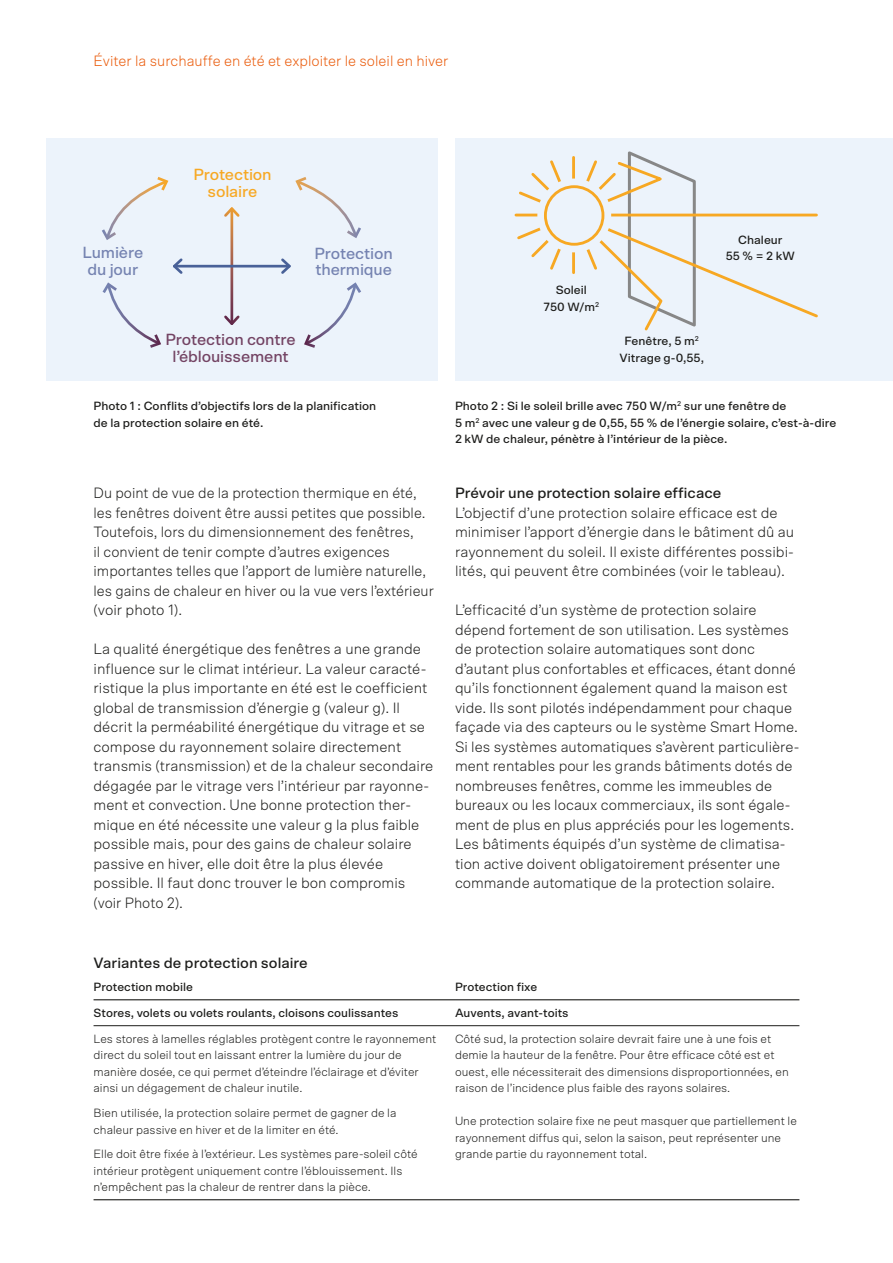
<style>
.page{position:relative;width:893px;height:1263px;background:#fff}
.page>*{position:absolute;margin:0;border:0;box-sizing:border-box;transform-origin:0 0}
.t1{font:500 16.2px/16.2px "Scto Grotesk A";letter-spacing:-.01em;color:#7583b1;text-align:center}
.t2{font:500 16.2px/16.2px "Scto Grotesk A";letter-spacing:-.01em;color:#734363;text-align:center}
.t3{font:500 16.2px/16.2px "Scto Grotesk A";letter-spacing:-.01em;color:#f7a823;text-align:center}
.t4{font:300 15px/19.5px "Scto Grotesk A";color:#1d1d1b}
.t5{font:500 15px "Scto Grotesk A";color:#1d1d1b}
.t6{font:300 15px "Scto Grotesk A";color:#ea5b0b}
.t7{font:300 12px/16.5px "Scto Grotesk A";color:#1d1d1b}
.t8{font:500 12px/16.5px "Scto Grotesk A";color:#1d1d1b;text-align:center}
</style>
<div class="page">
<hr style="left:94px;top:1199px;width:344px;height:1px;background:#1d1d1b">
<svg style="left:438px;top:1199px;width:17px;height:1px"></svg>
<hr style="left:455px;top:1199px;width:344px;height:1px;background:#1d1d1b">
<hr style="left:94px;top:1025px;width:344px;height:1px;background:#1d1d1b">
<svg style="left:438px;top:1025px;width:17px;height:1px"></svg>
<hr style="left:455px;top:1025px;width:344px;height:1px;background:#1d1d1b">
<hr style="left:94px;top:999px;width:344px;height:1px;background:#1d1d1b">
<svg style="left:438px;top:999px;width:17px;height:1px"></svg>
<hr style="left:455px;top:999px;width:344px;height:1px;background:#1d1d1b">
<div style="left:47px;top:139px;width:391px;height:242px;background:#ecf3fb"></div>
<hr style="left:230px;top:209px;width:3px;height:115px;background:#fff">
<svg style="left:224px;top:207px;width:16px;height:12px"></svg>
<svg style="left:224px;top:313px;width:16px;height:12px"></svg>
<hr style="left:174px;top:265px;width:115px;height:2px;background:#496198">
<svg style="left:173px;top:258px;width:12px;height:16px"></svg>
<svg style="left:279px;top:258px;width:12px;height:16px"></svg>
<svg style="left:102px;top:177px;width:67px;height:63px"></svg>
<svg style="left:102px;top:282px;width:59px;height:66px"></svg>
<svg style="left:304px;top:282px;width:57px;height:66px"></svg>
<svg style="left:295px;top:177px;width:66px;height:61px"></svg>
<div style="left:455px;top:139px;width:438px;height:242px;background:#ecf3fb"></div>
<svg style="left:515px;top:151px;width:303px;height:180px"></svg>
<div style="left:537px;top:179px;width:74px;height:73px;background:#ecf3fb;border-radius:50%"></div>
<div style="left:544px;top:185px;width:60px;height:61px;border:3px solid #f7a823;border-radius:50%"></div>
<p class="t6" style="left:94px;top:52px;width:356px">Éviter la surchauffe en été et exploiter le soleil en hiver</p>
<p class="t1" style="left:82px;top:245px;width:62px">Lumière du jour</p>
<p class="t3" style="left:193px;top:167px;width:80px">Protection solaire</p>
<p class="t1" style="left:315px;top:245px;width:80px;text-align:left">Protection thermique</p>
<p class="t2" style="left:166px;top:332px;width:132px">Protection contre l’éblouissement</p>
<p class="t8" style="left:94px;top:398px;width:284px;text-align:left">Photo 1 : Conflits d’objectifs lors de la planification de la protection solaire en été.</p>
<p class="t4" style="left:94px;top:483px;width:342px">Du point de vue de la protection thermique en été, les fenêtres doivent être aussi petites que possible.<br>Toutefois, lors du dimensionnement des fenêtres,<br>il convient de tenir compte d’autres exigences importantes telles que l’apport de lumière naturelle, les gains de chaleur en hiver ou la vue vers l’extérieur (voir photo 1).</p>
<p class="t4" style="left:94px;top:639px;width:341px">La qualité énergétique des fenêtres a une grande influence sur le climat intérieur. La valeur caracté&shy;ristique la plus importante en été est le coefficient global de transmission d’énergie g (valeur g). Il décrit la perméabilité énergétique du vitrage et se compose du rayonnement solaire directement transmis (transmission) et de la chaleur secondaire dégagée par le vitrage vers l’intérieur par rayonne&shy;ment et convection. Une bonne protection ther&shy;mique en été nécessite une valeur g la plus faible possible mais, pour des gains de chaleur solaire passive en hiver, elle doit être la plus élevée possible. Il faut donc trouver le bon compromis (voir Photo 2).</p>
<p class="t8" style="left:544px;top:282px;width:57px">Soleil<br>750 W/m<sup>2</sup></p>
<p class="t8" style="left:619px;top:333px;width:86px">Fenêtre, 5 m<sup>2<br></sup>Vitrage g-0,55,</p>
<p class="t8" style="left:726px;top:231px;width:71px">Chaleur<br>55 % = 2 kW</p>
<p class="t8" style="left:455px;top:398px;width:383px;text-align:left">Photo 2 : Si le soleil brille avec 750 W/m<sup>2</sup> sur une fenêtre de<br>5 m<sup>2</sup> avec une valeur g de 0,55, 55 % de l’énergie solaire, c’est-à-dire<br>2 kW de chaleur, pénètre à l’intérieur de la pièce.</p>
<p class="t5" style="left:455px;top:484px;width:268px">Prévoir une protection solaire efficace</p>
<p class="t4" style="left:455px;top:502px;width:341px">L’objectif d’une protection solaire efficace est de minimiser l’apport d’énergie dans le bâtiment dû au rayonnement du soleil. Il existe différentes possibi&shy;lités, qui peuvent être combinées (voir le tableau).</p>
<p class="t4" style="left:455px;top:600px;width:346px">L’efficacité d’un système de protection solaire dépend fortement de son utilisation. Les systèmes de protection solaire automatiques sont donc d’autant plus confortables et efficaces, étant donné qu’ils fonctionnent également quand la maison est vide. Ils sont pilotés indépendamment pour chaque façade via des capteurs ou le système Smart Home.<br>Si les systèmes automatiques s’avèrent particulière&shy;ment rentables pour les grands bâtiments dotés de nombreuses fenêtres, comme les immeubles de bureaux ou les locaux commerciaux, ils sont égale&shy;ment de plus en plus appréciés pour les logements.<br>Les bâtiments équipés d’un système de climatisa&shy;tion active doivent obligatoirement présenter une commande automatique de la protection solaire.</p>
<p class="t5" style="left:94px;top:954px;width:216px">Variantes de protection solaire</p>
<p class="t8" style="left:94px;top:979px;width:101px">Protection mobile</p>
<p class="t8" style="left:455px;top:979px;width:84px">Protection fixe</p>
<p class="t8" style="left:94px;top:1005px;width:306px">Stores, volets ou volets roulants, cloisons coulissantes</p>
<p class="t8" style="left:455px;top:1005px;width:115px">Auvents, avant-toits</p>
<p class="t7" style="left:94px;top:1030px;width:344px">Les stores à lamelles réglables protègent contre le rayonnement direct du soleil tout en laissant entrer la lumière du jour de manière dosée, ce qui permet d’éteindre l’éclairage et d’éviter ainsi un dégagement de chaleur inutile.</p>
<p class="t7" style="left:94px;top:1104px;width:304px">Bien utilisée, la protection solaire permet de gagner de la chaleur passive en hiver et de la limiter en été.</p>
<p class="t7" style="left:94px;top:1146px;width:326px">Elle doit être fixée à l’extérieur. Les systèmes pare-soleil côté intérieur protègent uniquement contre l’éblouissement. Ils n’empêchent pas la chaleur de rentrer dans la pièce.</p>
<p class="t7" style="left:455px;top:1030px;width:335px">Côté sud, la protection solaire devrait faire une à une fois et demie la hauteur de la fenêtre. Pour être efficace côté est et ouest, elle nécessiterait des dimensions disproportionnées, en raison de l’incidence plus faible des rayons solaires.</p>
<p class="t7" style="left:455px;top:1113px;width:343px">Une protection solaire fixe ne peut masquer que partiellement le rayonnement diffus qui, selon la saison, peut représenter une grande partie du rayonnement total.</p>
</div>
